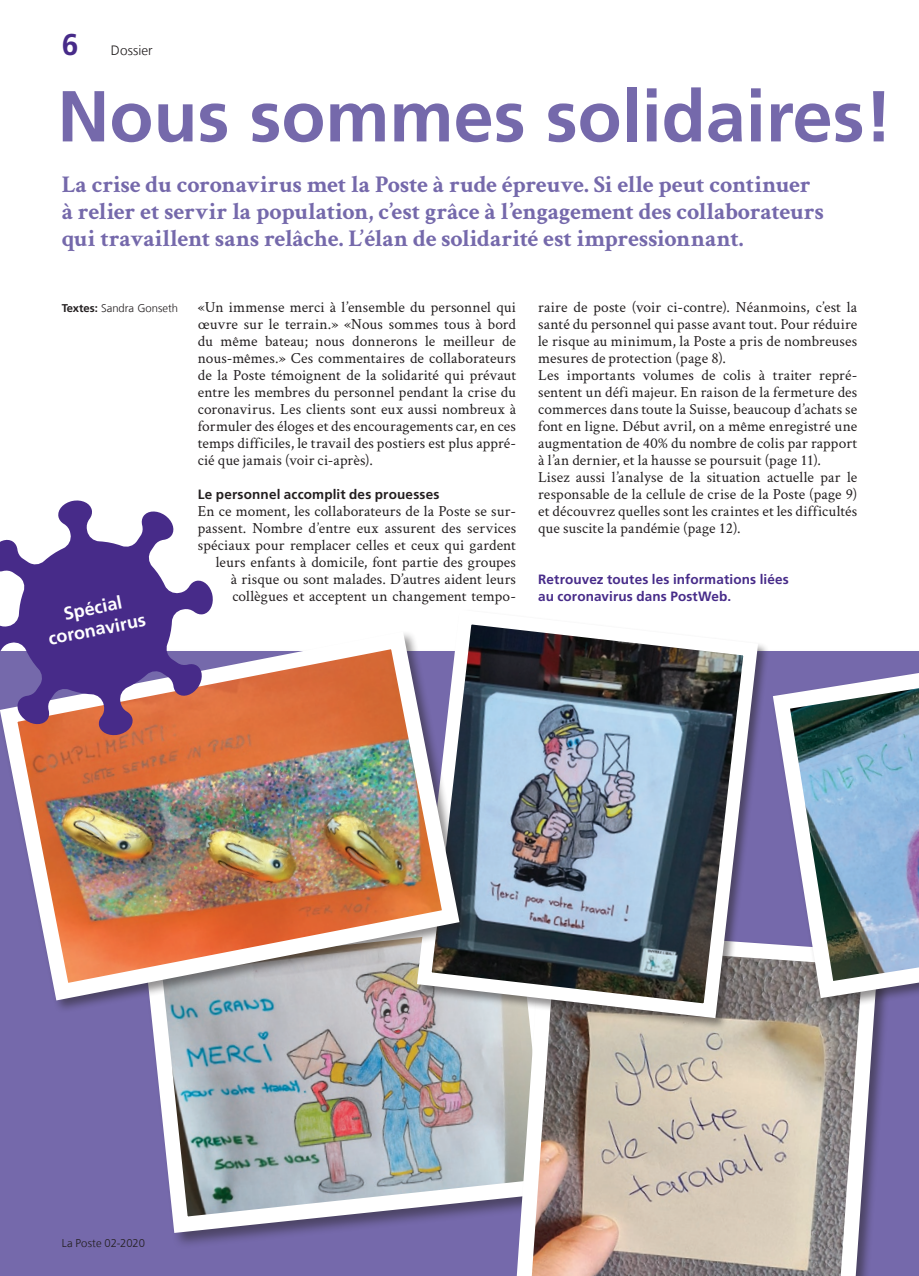
<style>
.page{position:relative;width:919px;height:1276px;background:#fff}
.page>*{position:absolute;margin:0;border:0;box-sizing:border-box;transform-origin:0 0}
.t1{font:700 72px "Frutiger LT Com";color:#7569ab}
.t2{font:700 30px "Frutiger LT Com";color:#472b89}
.t3{font:700 24px/27px "Crimson Text";letter-spacing:-.01em;color:#7569ab}
.t4{font:700 18px/21.6px "Frutiger LT Com";color:#fff;text-align:center}
.t5{font:15.3px/17px "Crimson Text";letter-spacing:.005em;color:#231f20;text-align:justify}
.t6{font:700 13.5px/17px "Frutiger LT Com";letter-spacing:.01em;color:#472b89}
.t7{font:700 13.5px "Frutiger LT Com";letter-spacing:.015em;color:#231f20}
.t8{font:300 13.5px "Frutiger LT Com";letter-spacing:.005em;color:#231f20}
.t9{font:300 11.25px "Frutiger LT Com";color:#231f20}
.s1{font-weight:700}
</style>
<div class="page">
<div style="left:0;top:652px;width:918px;height:624px;background:#7569ab"></div>
<img style="left:151px;top:1014px;width:351px;height:227px">
<svg style="left:502px;top:1006px;width:383px;height:270px;background:#bcb0a8"></svg>
<img style="left:409px;top:624px;width:356px;height:401px">
<div style="left:0;top:630px;width:473px;height:384px;background:#231f20;opacity:.5"></div>
<img style="left:0;top:624px;width:468px;height:385px">
<svg style="left:0;top:500px;width:214px;height:236px;fill:#472b89"></svg>
<svg style="left:764px;top:624px;width:154px;height:382px"></svg>
<h2 class="t2" style="left:62px;top:27px;width:18px">6</h2>
<p class="t8" style="left:111px;top:43px;width:43px">Dossier</p>
<h1 class="t1" style="left:57px;top:74px;width:836px">Nous sommes solidaires!</h1>
<h3 class="t3" style="left:62px;top:171px;width:763px">La crise du coronavirus met la Poste à rude épreuve. Si elle peut continuer à relier et servir la population, c’est grâce à l’engagement des collaborateurs qui travaillent sans relâche. L’élan de solidarité est impressionnant.</h3>
<p class="t9" style="left:62px;top:301px;width:118px"><span class="s1">Textes:</span> Sandra Gonseth</p>
<p class="t4" style="left:42px;top:607px;width:100px;rotate:-11deg">Spécial coronavirus</p>
<p class="t5" style="left:198px;top:298px;width:320px">«Un immense merci à l’ensemble du personnel qui œuvre sur le terrain.» «Nous sommes tous à bord du même bateau; nous donnerons le meilleur de nous-mêmes.» Ces commentaires de collaborateurs de la Poste témoignent de la solidarité qui prévaut entre les membres du personnel pendant la crise du coronavirus. Les clients sont eux aussi nombreux à formuler des éloges et des encouragements car, en ces temps difficiles, le travail des postiers est plus appré&shy;cié que jamais (voir ci-après).</p>
<p class="t7" style="left:198px;top:486px;width:243px">Le personnel accomplit des prouesses</p>
<p class="t5" style="left:198px;top:502px;width:320px;text-align:right">En ce moment, les collaborateurs de la Poste se sur&shy;passent. Nombre d’entre eux assurent des services spéciaux pour remplacer celles et ceux qui gardent leurs enfants à domicile, font partie des groupes<br>à risque ou sont malades. D’autres aident leurs collègues et acceptent un changement tempo-</p>
<p class="t5" style="left:538px;top:298px;width:320px;text-align:left">raire de poste (voir ci-contre). Néanmoins, c’est la santé du personnel qui passe avant tout. Pour réduire le risque au minimum, la Poste a pris de nombreuses mesures de protection (page 8).<br>Les importants volumes de colis à traiter repré&shy;sentent un défi majeur. En raison de la fermeture des commerces dans toute la Suisse, beaucoup d’achats se font en ligne. Début avril, on a même enregistré une augmentation de 40% du nombre de colis par rapport à l’an dernier, et la hausse se poursuit (page 11).<br>Lisez aussi l’analyse de la situation actuelle par le responsable de la cellule de crise de la Poste (page 9) et découvrez quelles sont les craintes et les difficultés que suscite la pandémie (page 12).</p>
<p class="t6" style="left:538px;top:571px;width:252px">Retrouvez toutes les informations liées au coronavirus dans PostWeb.</p>
<p class="t9" style="left:62px;top:1237px;width:85px">La Poste 02-2020</p>
</div>
